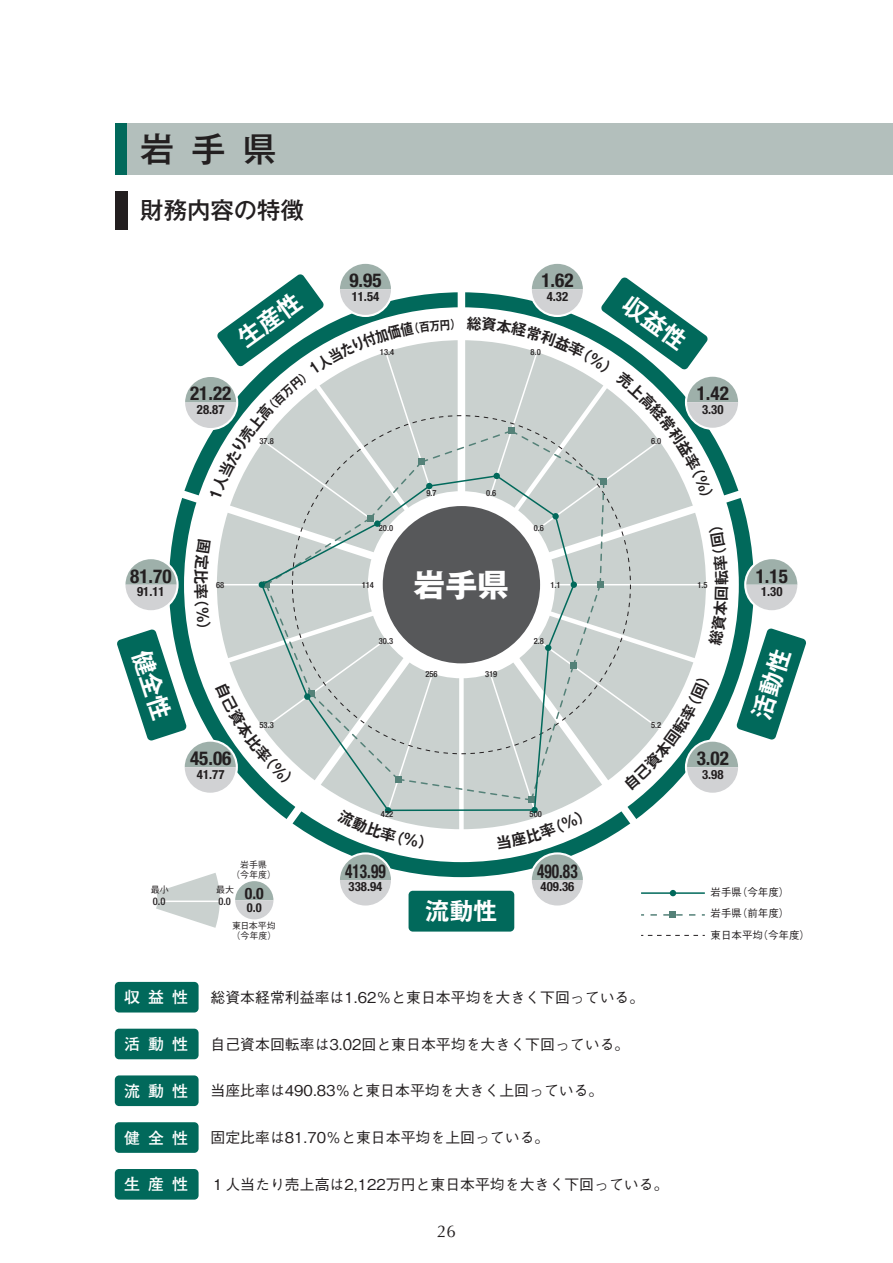
<style>
.page{position:relative;width:893px;height:1263px;background:#fff}
.page>*{position:absolute;margin:0;border:0;box-sizing:border-box;transform-origin:0 0}
.t1{font:500 34.05px "Gothic MB101 Pr 6 N";color:#231f20}
.t2{font:700 31.95px "Gothic MB101 Pr 6 N";color:#fff}
.t3{font:700 24px "Gothic MB101 Pr 6 N De";color:#fff}
.t4{font:500 23.4px "Gothic MB101 Pr 6 N";color:#231f20}
.t5{font:700 condensed 19.2px "Helvetica Neue LT Std";color:#231f20}
.t6{font:700 condensed 19.2px "Helvetica Neue LT Std";color:#231f20;scale:.8 1}
.t7{font:16.95px "Optima LT Std";color:#231f20}
.t8{font:700 15.9px "Futo Go B101 Pr 6 N";letter-spacing:.51em;color:#fff}
.t9{font:700 condensed 15.75px "Helvetica Neue LT Std";color:#231f20}
.t10{font:500 14.85px "Gothic BBB Pr 6 N";color:#231f20}
.t11{font:700 condensed 12.75px "Helvetica Neue LT Std";color:#231f20}
.t12{font:700 condensed 12.3px "Helvetica Neue LT Std";color:#231f20}
.t13{font:500 10.5px/21px "Gothic BBB Pr 6 N";color:#231f20}
.t14{font:500 condensed 10.5px "Helvetica Neue LT Std";color:#231f20}
.t15{font:500 9px/10.5px "Gothic BBB Pr 6 N";color:#231f20}
.t16{font:500 condensed 8.55px "Helvetica Neue LT Std";color:#231f20}
</style>
<div class="page">
<div style="left:409px;top:891px;width:105px;height:40px;background:#01695b;border-radius:4px"></div>
<svg style="left:641px;top:935px;width:64px;height:1px"></svg>
<div style="left:115px;top:191px;width:13px;height:39px;background:#231f20"></div>
<div style="left:115px;top:982px;width:84px;height:30px;background:#01695b;border-radius:4px"></div>
<div style="left:115px;top:1029px;width:84px;height:30px;background:#01695b;border-radius:4px"></div>
<div style="left:115px;top:1075px;width:84px;height:31px;background:#01695b;border-radius:4px"></div>
<div style="left:115px;top:1122px;width:84px;height:31px;background:#01695b;border-radius:4px"></div>
<div style="left:115px;top:1169px;width:84px;height:30px;background:#01695b;border-radius:4px"></div>
<div style="left:115px;top:123px;width:13px;height:51px;background:#01695b"></div>
<div style="left:128px;top:123px;width:765px;height:51px;background:#b3bfbc"></div>
<svg style="left:117px;top:264px;width:689px;height:664px"></svg>
<h1 class="t1" style="left:140px;top:121px;width:138px">岩手県</h1>
<h3 class="t4" style="left:140px;top:191px;width:165px">財務内容の特徴</h3>
<p class="t5" style="left:349px;top:269px;width:34px">9.95</p>
<p class="t11" style="left:352px;top:289px;width:29px">11.54</p>
<p class="t5" style="left:541px;top:269px;width:34px">1.62</p>
<p class="t11" style="left:547px;top:289px;width:23px">4.32</p>
<p class="t16" style="left:380px;top:347px;width:16px">13.4</p>
<p class="t16" style="left:531px;top:347px;width:12px">8.0</p>
<p class="t5" style="left:190px;top:382px;width:43px">21.22</p>
<p class="t11" style="left:197px;top:402px;width:29px">28.87</p>
<p class="t5" style="left:697px;top:382px;width:34px">1.42</p>
<p class="t11" style="left:702px;top:402px;width:23px">3.30</p>
<p class="t16" style="left:260px;top:436px;width:16px">37.8</p>
<p class="t16" style="left:651px;top:436px;width:12px">6.0</p>
<p class="t16" style="left:426px;top:488px;width:12px">9.7</p>
<p class="t16" style="left:486px;top:488px;width:12px">0.6</p>
<p class="t16" style="left:379px;top:522px;width:16px">20.0</p>
<p class="t16" style="left:534px;top:522px;width:12px">0.6</p>
<p class="t5" style="left:130px;top:564px;width:43px">81.70</p>
<p class="t11" style="left:137px;top:584px;width:29px">91.11</p>
<p class="t16" style="left:216px;top:579px;width:10px">68</p>
<p class="t16" style="left:362px;top:579px;width:14px">114</p>
<h2 class="t2" style="left:414px;top:558px;width:97px">岩手県</h2>
<p class="t16" style="left:550px;top:579px;width:12px">1.1</p>
<p class="t16" style="left:697px;top:579px;width:12px">1.5</p>
<p class="t5" style="left:756px;top:564px;width:34px">1.15</p>
<p class="t11" style="left:761px;top:584px;width:23px">1.30</p>
<p class="t16" style="left:379px;top:636px;width:16px">30.3</p>
<p class="t16" style="left:534px;top:636px;width:12px">2.8</p>
<p class="t16" style="left:425px;top:669px;width:14px">256</p>
<p class="t16" style="left:485px;top:669px;width:14px">319</p>
<p class="t16" style="left:260px;top:720px;width:16px">53.3</p>
<p class="t16" style="left:651px;top:720px;width:12px">5.2</p>
<p class="t5" style="left:190px;top:747px;width:43px">45.06</p>
<p class="t11" style="left:197px;top:767px;width:29px">41.77</p>
<p class="t5" style="left:697px;top:747px;width:34px">3.02</p>
<p class="t11" style="left:702px;top:767px;width:23px">3.98</p>
<p class="t16" style="left:381px;top:808px;width:14px">422</p>
<p class="t16" style="left:530px;top:808px;width:14px">500</p>
<p class="t15" style="left:231px;top:858px;width:46px;text-align:center">岩手県<br>（今年度）</p>
<p class="t15" style="left:151px;top:883px;width:19px">最小</p>
<p class="t9" style="left:216px;top:883px;width:49px"><sup>最大</sup> 0.0</p>
<p class="t12" style="left:247px;top:900px;width:16px">0.0</p>
<p class="t14" style="left:153px;top:895px;width:14px">0.0</p>
<p class="t14" style="left:218px;top:895px;width:14px">0.0</p>
<p class="t15" style="left:232px;top:920px;width:46px">東日本平均（今年度）</p>
<p class="t6" style="left:345px;top:859px;width:52px">413.99</p>
<p class="t11" style="left:349px;top:879px;width:35px">338.94</p>
<h3 class="t3" style="left:425px;top:891px;width:73px">流動性</h3>
<p class="t6" style="left:537px;top:859px;width:52px">490.83</p>
<p class="t11" style="left:541px;top:879px;width:35px">409.36</p>
<p class="t13" style="left:711px;top:881px;width:80px">岩手県（今年度）岩手県（前年度）</p>
<p class="t13" style="left:711px;top:923px;width:101px">東日本平均（今年度）</p>
<p class="t8" style="left:124px;top:984px;width:66px">収益性</p>
<p class="t10" style="left:210px;top:985px;width:435px">総資本経常利益率は1.62％と東日本平均を大きく下回っている。</p>
<p class="t8" style="left:124px;top:1031px;width:66px">活動性</p>
<p class="t10" style="left:210px;top:1032px;width:420px">自己資本回転率は3.02回と東日本平均を大きく下回っている。</p>
<p class="t8" style="left:124px;top:1078px;width:66px">流動性</p>
<p class="t10" style="left:210px;top:1079px;width:395px">当座比率は490.83％と東日本平均を大きく上回っている。</p>
<p class="t8" style="left:124px;top:1125px;width:66px">健全性</p>
<p class="t10" style="left:210px;top:1126px;width:340px">固定比率は81.70％と東日本平均を上回っている。</p>
<p class="t8" style="left:124px;top:1172px;width:66px">生産性</p>
<p class="t10" style="left:210px;top:1172px;width:460px">１人当たり売上高は2,122万円と東日本平均を大きく下回っている。</p>
<p class="t7" style="left:437px;top:1221px;width:20px">26</p>
</div>
